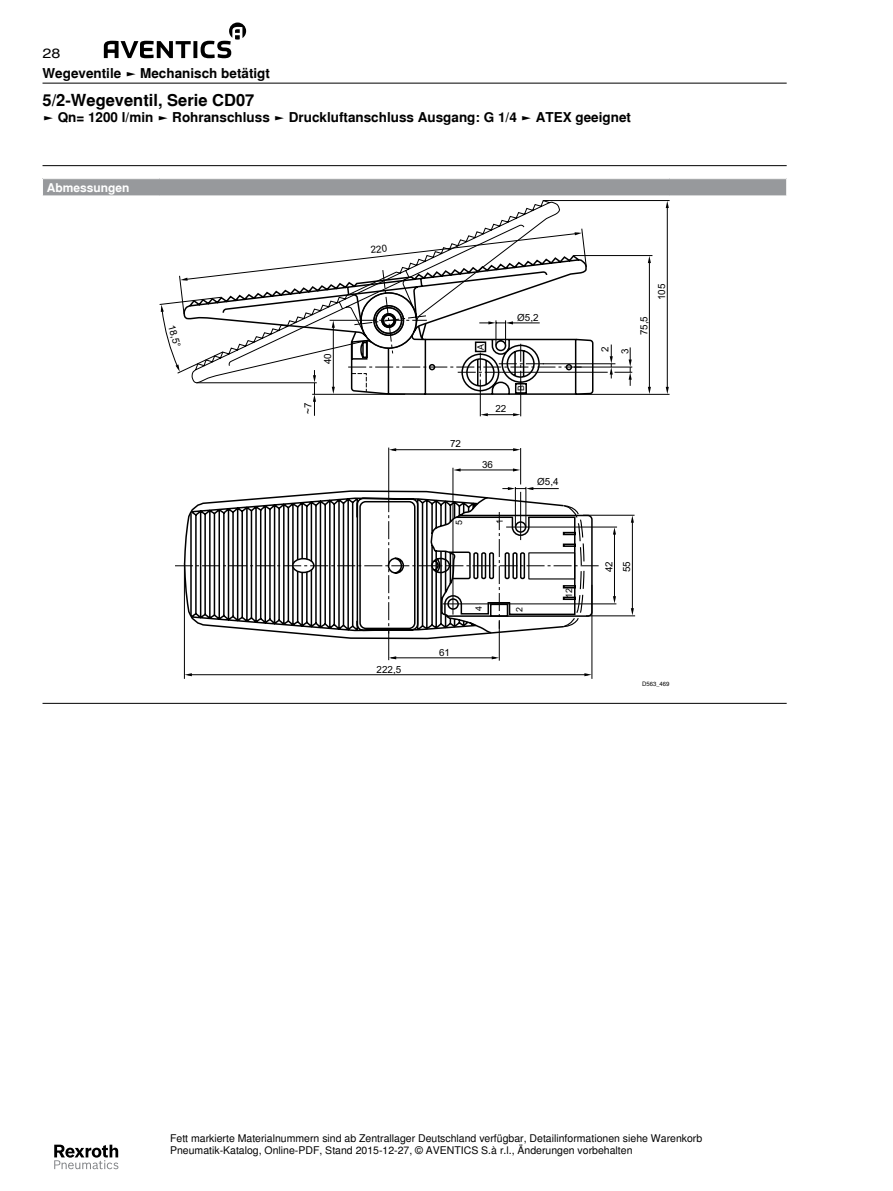
<style>
.page{position:relative;width:893px;height:1191px;background:#fff}
.page>*{position:absolute;margin:0;border:0;box-sizing:border-box;transform-origin:0 0}
.t1{font:700 16.5px "Nimbus Sans Global";color:#000}
.t2{font:700 13.5px "Nimbus Sans Global";color:#000}
.t3{font:13.5px "Nimbus Sans Global";color:#000;scale:1.2 1}
.t4{font:700 12px "Nimbus Sans Global";color:#fff}
.t5{font:10.5px/12.6px "Nimbus Sans Global";color:#000}
.t6{font:9.9px/17.9px "Arial";color:#000}
.t7{font:8.85px "Arial";color:#000}
.t8{font:6px "Nimbus Sans Global";color:#000}
</style>
<div class="page">
<svg style="left:104px;top:23px;width:142px;height:35px"></svg>
<svg style="left:54px;top:1144px;width:64px;height:25px"></svg>
<hr style="left:43px;top:83px;width:744px;height:1px;background:#000">
<hr style="left:43px;top:165px;width:744px;height:1px;background:#000">
<div style="left:43px;top:179px;width:744px;height:17px;background:#97999c"></div>
<svg style="left:786px;top:179px;width:1px;height:17px"></svg>
<svg style="left:485px;top:200px;width:75px;height:28px"></svg>
<hr style="left:583px;top:515px;width:52px;height:1px;background:#000">
<hr style="left:586px;top:615px;width:49px;height:1px;background:#000">
<svg style="left:631px;top:515px;width:3px;height:8px"></svg>
<svg style="left:631px;top:608px;width:3px;height:7px"></svg>
<hr style="left:632px;top:521px;width:1px;height:89px;background:#000">
<hr style="left:506px;top:526px;width:111px;height:1px;background:#000">
<hr style="left:443px;top:603px;width:173px;height:1px;background:#000">
<svg style="left:613px;top:527px;width:3px;height:7px"></svg>
<hr style="left:614px;top:533px;width:1px;height:67px;background:#000">
<svg style="left:613px;top:596px;width:3px;height:7px"></svg>
<hr style="left:184px;top:563px;width:1px;height:116px;background:#000">
<hr style="left:592px;top:585px;width:1px;height:94px;background:#000">
<hr style="left:188px;top:674px;width:400px;height:1px;background:#000">
<svg style="left:185px;top:673px;width:7px;height:3px"></svg>
<svg style="left:584px;top:673px;width:8px;height:3px"></svg>
<svg style="left:183px;top:566px;width:410px;height:94px"></svg>
<hr style="left:543px;top:363px;width:72px;height:1px;background:#000">
<hr style="left:574px;top:367px;width:58px;height:1px;background:#000">
<hr style="left:502px;top:372px;width:106px;height:1px;background:#000">
<hr style="left:575px;top:394px;width:94px;height:1px;background:#000">
<svg style="left:648px;top:387px;width:3px;height:7px"></svg>
<svg style="left:666px;top:387px;width:3px;height:7px"></svg>
<svg style="left:648px;top:256px;width:3px;height:7px"></svg>
<svg style="left:666px;top:201px;width:3px;height:7px"></svg>
<svg style="left:610px;top:344px;width:22px;height:42px"></svg>
<hr style="left:649px;top:261px;width:1px;height:128px;background:#000">
<hr style="left:667px;top:206px;width:1px;height:183px;background:#000">
<hr style="left:573px;top:255px;width:79px;height:1px;background:#000">
<hr style="left:543px;top:200px;width:127px;height:1px;background:#000">
<svg style="left:270px;top:228px;width:317px;height:41px"></svg>
<svg style="left:575px;top:232px;width:7px;height:3px"></svg>
<svg style="left:160px;top:302px;width:14px;height:57px"></svg>
<svg style="left:174px;top:269px;width:427px;height:297px"></svg>
<hr style="left:43px;top:703px;width:744px;height:1px;background:#000">
<svg style="left:371px;top:244px;width:16px;height:9px"></svg>
<p class="t3" style="left:43px;top:43px;width:17px">28</p>
<p class="t2" style="left:43px;top:63px;width:229px">Wegeventile ► Mechanisch betätigt</p>
<h1 class="t1" style="left:43px;top:87px;width:213px">5/2-Wegeventil, Serie CD07</h1>
<p class="t2" style="left:43px;top:107px;width:590px">► Qn= 1200 l/min ► Rohranschluss ► Druckluftanschluss Ausgang: G 1/4 ► ATEX geeignet</p>
<p class="t4" style="left:47px;top:178px;width:84px">Abmessungen</p>
<p class="t6" style="left:180px;top:322px;width:25px;rotate:74deg">18,5°</p>
<p class="t6" style="left:319px;top:364px;width:12px;rotate:-90deg">40</p>
<p class="t6" style="left:299px;top:414px;width:13px;rotate:-90deg">~7</p>
<p class="t6" style="left:377px;top:660px;width:26px">222,5</p>
<p class="t6" style="left:450px;top:434px;width:12px">72</p>
<p class="t7" style="left:453px;top:525px;width:6px;rotate:-90deg">5</p>
<p class="t7" style="left:475px;top:350px;width:7px;rotate:-90deg">A</p>
<p class="t6" style="left:517px;top:308px;width:23px">Ø5,2</p>
<p class="t6" style="left:495px;top:399px;width:12px">22</p>
<p class="t7" style="left:515px;top:391px;width:7px;rotate:-90deg">B</p>
<p class="t6" style="left:482px;top:456px;width:12px">36</p>
<p class="t7" style="left:494px;top:524px;width:6px;rotate:-90deg">1</p>
<p class="t6" style="left:537px;top:473px;width:23px">Ø5,4</p>
<p class="t6" style="left:439px;top:643px;width:12px">61</p>
<p class="t7" style="left:473px;top:611px;width:6px;rotate:-90deg">4</p>
<p class="t7" style="left:514px;top:611px;width:6px;rotate:-90deg">2</p>
<p class="t7" style="left:563px;top:597px;width:11px;rotate:-90deg">12</p>
<p class="t6" style="left:595px;top:354px;width:9px;line-height:20.2px;rotate:-90deg">2<br>3</p>
<p class="t6" style="left:635px;top:335px;width:21px;rotate:-90deg">75,5</p>
<p class="t6" style="left:653px;top:300px;width:18px;rotate:-90deg">105</p>
<p class="t6" style="left:600px;top:572px;width:13px;rotate:-90deg">42<br>55</p>
<p class="t8" style="left:642px;top:679px;width:29px">D563_469</p>
<p class="t5" style="left:170px;top:1131px;width:534px">Fett markierte Materialnummern sind ab Zentrallager Deutschland verfügbar, Detailinformationen siehe Warenkorb<br>Pneumatik-Katalog, Online-PDF, Stand 2015-12-27, © AVENTICS S.à r.l., Änderungen vorbehalten</p>
</div>
